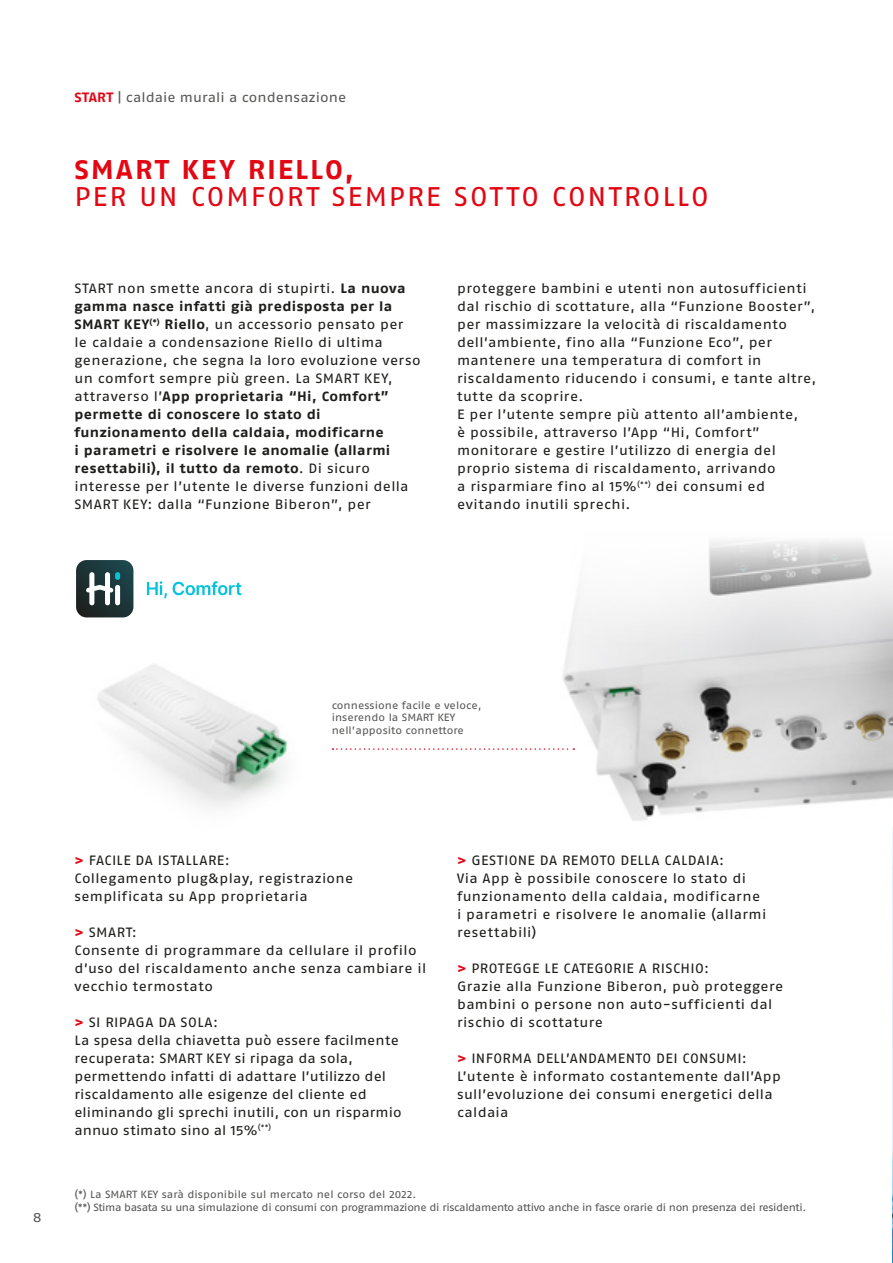
<style>
.page{position:relative;width:893px;height:1263px;background:#fff}
.page>*{position:absolute;margin:0;border:0;box-sizing:border-box;transform-origin:0 0}
.t1{font:27px "Fago Ex Lf";letter-spacing:.075em;color:#e30613}
.t2{font:700 27px "Fago Ex Lf";letter-spacing:.085em;color:#e30613}
.t3{font:13.5px/18px "Fago Ex Lf";letter-spacing:.025em;color:#1d1d1b}
.t4{font:13.5px/18px "Fago Ex Lf";letter-spacing:.005em;color:#1d1d1b}
.t5{font:13.5px "Fago Ex Lf";color:#575756}
.t6{font:10.5px/12.6px "Fago Ex Lf";letter-spacing:-.03em;color:#575756}
.t7{font:10.5px/12.6px "Fago Ex Lf";letter-spacing:.005em;color:#575756}
.s1{font-weight:700;color:#e30613}
.s2{font-weight:700}
</style>
<div class="page">
<hr style="left:892px;top:0;width:1px;height:978px;background:#e5f0f7">
<img style="left:892px;top:826px;width:1px;height:437px">
<img style="left:97px;top:664px;width:235px;height:143px">
<img style="left:563px;top:532px;width:330px;height:294px">
<svg style="left:76px;top:560px;width:57px;height:57px;background:#44595b"></svg>
<svg style="left:147px;top:581px;width:20px;height:17px"></svg>
<svg style="left:173px;top:581px;width:68px;height:14px"></svg>
<svg style="left:332px;top:748px;width:242px;height:2px"></svg>
<p class="t5" style="left:74px;top:89px;width:273px"><span class="s1">START</span> | caldaie murali a condensazione</p>
<h1 class="t2" style="left:74px;top:154px;width:281px">SMART KEY RIELLO,</h1>
<h1 class="t1" style="left:74px;top:181px;width:636px">PER UN COMFORT SEMPRE SOTTO CONTROLLO</h1>
<p class="t3" style="left:74px;top:279px;width:348px">START non smette ancora di stupirti. <span class="s2">La nuova gamma nasce infatti già predisposta per la SMART KEY</span><sup>(*)</sup> <span class="s2">Riello</span>, un accessorio pensato per<br>le caldaie a condensazione Riello di ultima generazione, che segna la loro evoluzione verso un comfort sempre più green. La SMART KEY, attraverso l’<span class="s2">App proprietaria “Hi, Comfort” permette di conoscere lo stato di funzionamento della caldaia, modificarne<br>i parametri e risolvere le anomalie (allarmi resettabili), il tutto da remoto</span>. Di sicuro interesse per l’utente le diverse funzioni della SMART KEY: dalla “Funzione Biberon”, per</p>
<p class="t3" style="left:457px;top:279px;width:361px">proteggere bambini e utenti non autosufficienti dal rischio di scottature, alla “Funzione Booster”, per massimizzare la velocità di riscaldamento dell’ambiente, fino alla “Funzione Eco”, per mantenere una temperatura di comfort in riscaldamento riducendo i consumi, e tante altre, tutte da scoprire.<br>E per l’utente sempre più attento all’ambiente,<br>è possibile, attraverso l’App “Hi, Comfort” monitorare e gestire l’utilizzo di energia del proprio sistema di riscaldamento, arrivando<br>a risparmiare fino al 15%<sup>(**)</sup> dei consumi ed evitando inutili sprechi.</p>
<p class="t7" style="left:332px;top:699px;width:151px">connessione facile e veloce, inserendo la SMART KEY nell’apposito connettore</p>
<p class="t5" style="left:33px;top:1209px;width:10px">8</p>
<p class="t3" style="left:74px;top:851px;width:280px"><span class="s1">&gt;</span> FACILE DA ISTALLARE:<br>Collegamento plug&amp;play, registrazione semplificata su App proprietaria</p>
<p class="t3" style="left:74px;top:923px;width:353px"><span class="s1">&gt;</span> SMART:<br>Consente di programmare da cellulare il profilo d’uso del riscaldamento anche senza cambiare il vecchio termostato</p>
<p class="t4" style="left:74px;top:1013px;width:329px"><span class="s1">&gt;</span> SI RIPAGA DA SOLA:<br>La spesa della chiavetta può essere facilmente recuperata: SMART KEY si ripaga da sola, permettendo infatti di adattare l’utilizzo del riscaldamento alle esigenze del cliente ed eliminando gli sprechi inutili, con un risparmio annuo stimato sino al 15%<sup>(**)</sup></p>
<p class="t3" style="left:457px;top:851px;width:311px"><span class="s1">&gt;</span> GESTIONE DA REMOTO DELLA CALDAIA:<br>Via App è possibile conoscere lo stato di funzionamento della caldaia, modificarne i parametri e risolvere le anomalie (allarmi resettabili)</p>
<p class="t3" style="left:457px;top:959px;width:328px"><span class="s1">&gt;</span> PROTEGGE LE CATEGORIE A RISCHIO:<br>Grazie alla Funzione Biberon, può proteggere bambini o persone non auto-sufficienti dal rischio di scottature</p>
<p class="t3" style="left:457px;top:1049px;width:325px"><span class="s1">&gt;</span> INFORMA DELL’ANDAMENTO DEI CONSUMI:<br>L’utente è informato costantemente dall’App sull’evoluzione dei consumi energetici della caldaia</p>
<p class="t6" style="left:74px;top:1188px;width:733px">(*) La SMART KEY sarà disponibile sul mercato nel corso del 2022.<br>(**) Stima basata su una simulazione di consumi con programmazione di riscaldamento attivo anche in fasce orarie di non presenza dei residenti.</p>
</div>
